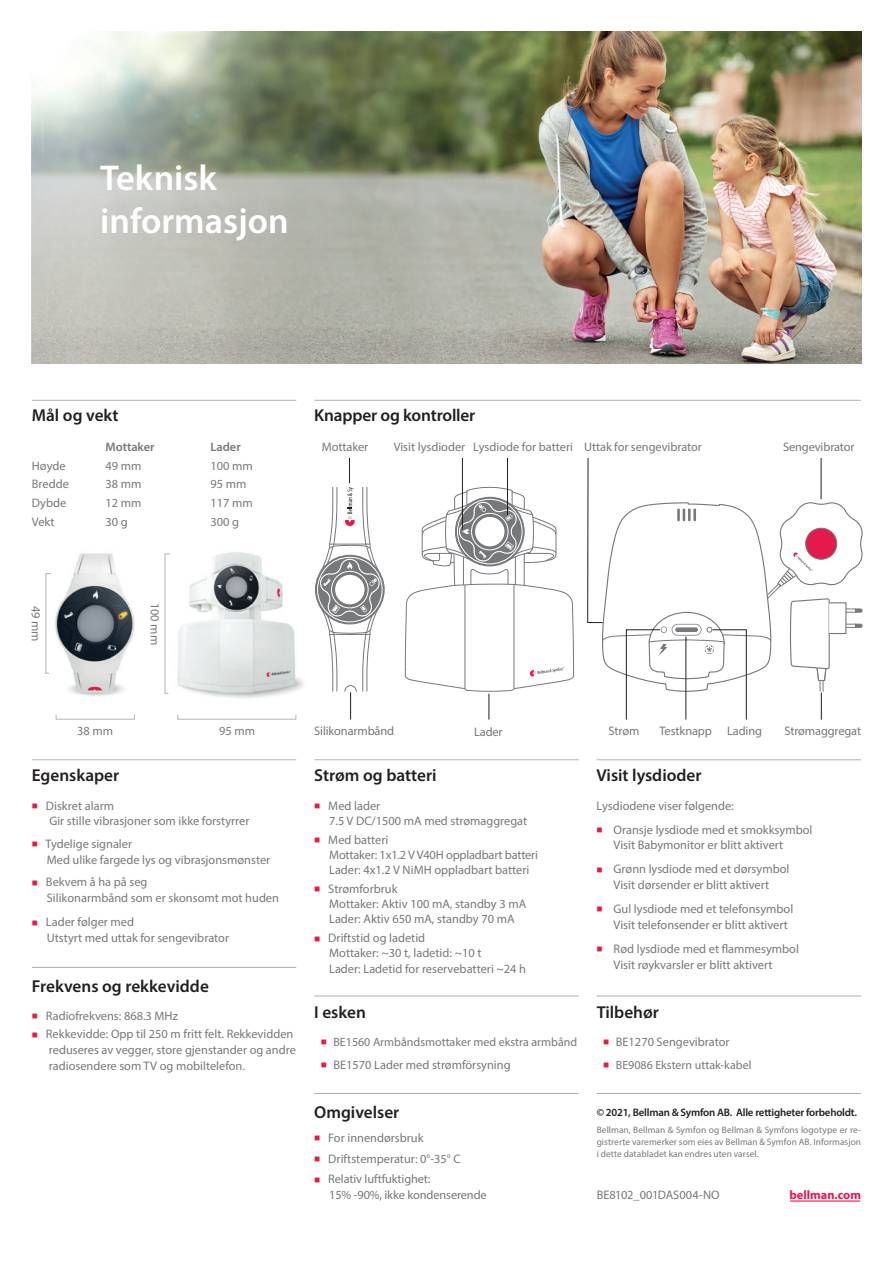
<style>
.page{position:relative;width:893px;height:1263px;background:#fff}
.page>*{position:absolute;margin:0;border:0;box-sizing:border-box;transform-origin:0 0}
.t1{font:600 36px/43.2px "Myriad Pro";color:#fff}
.t2{font:600 17.25px "Myriad Pro";color:#231f20}
.t3{font:12.3px/15.8px "Myriad Pro";color:#76787b}
.t4{font:600 12.3px "Myriad Pro";color:#76787b}
.t5{font:700 12.3px "Myriad Pro";color:#ed164b}
.t6{font:12px "Myriad Pro";color:#76787b}
.t7{font:600 10.8px "Myriad Pro";letter-spacing:-.02em;color:#231f20}
.t8{font:9.3px/12.3px "Myriad Pro";letter-spacing:.005em;color:#76787b;text-align:justify}
.s1{color:#ed164b}
</style>
<div class="page">
<img style="left:55px;top:552px;width:249px;height:147px">
<div style="left:177px;top:714px;width:119px;height:5px;border:1px solid #b2b3b7"></div>
<hr style="left:314px;top:759px;width:265px;height:1px;background:#b2b3b7">
<hr style="left:32px;top:759px;width:264px;height:1px;background:#b2b3b7">
<hr style="left:32px;top:400px;width:264px;height:1px;background:#b2b3b7">
<hr style="left:314px;top:400px;width:547px;height:1px;background:#b2b3b7">
<img style="left:32px;top:32px;width:829px;height:332px">
<svg style="left:315px;top:555px;width:69px;height:69px"></svg>
<div style="left:56px;top:714px;width:79px;height:5px;border:1px solid #b2b3b7"></div>
<hr style="left:314px;top:1093px;width:265px;height:1px;background:#a8b0b6">
<hr style="left:597px;top:1093px;width:264px;height:1px;background:#a8b0b6">
<hr style="left:597px;top:995px;width:264px;height:1px;background:#a8b0b6">
<hr style="left:597px;top:759px;width:264px;height:1px;background:#a8b0b6">
<svg style="left:45px;top:573px;width:6px;height:101px"></svg>
<hr style="left:32px;top:967px;width:264px;height:1px;background:#a8b0b6">
<hr style="left:314px;top:995px;width:265px;height:1px;background:#a8b0b6">
<hr style="left:462px;top:458px;width:1px;height:71px;background:#231f20">
<svg style="left:405px;top:481px;width:170px;height:238px"></svg>
<svg style="left:164px;top:553px;width:7px;height:141px"></svg>
<hr style="left:507px;top:458px;width:1px;height:57px;background:#231f20">
<svg style="left:320px;top:458px;width:60px;height:261px"></svg>
<svg style="left:587px;top:458px;width:276px;height:262px"></svg>
<hr style="left:790px;top:1200px;width:70px;height:1px;background:#ed164b">
<p class="t1" style="left:100px;top:155px;width:190px">Teknisk informasjon</p>
<p class="t2" style="left:32px;top:404px;width:88px">Mål og vekt</p>
<p class="t4" style="left:105px;top:439px;width:51px">Mottaker</p>
<p class="t4" style="left:210px;top:439px;width:32px">Lader</p>
<p class="t3" style="left:32px;top:457px;width:35px">Høyde</p>
<p class="t3" style="left:105px;top:457px;width:37px">49 mm</p>
<p class="t3" style="left:210px;top:457px;width:44px">100 mm</p>
<p class="t3" style="left:32px;top:476px;width:38px">Bredde</p>
<p class="t3" style="left:105px;top:476px;width:37px">38 mm</p>
<p class="t3" style="left:210px;top:476px;width:37px">95 mm</p>
<p class="t3" style="left:32px;top:495px;width:36px">Dybde</p>
<p class="t3" style="left:105px;top:495px;width:37px">12 mm</p>
<p class="t3" style="left:210px;top:495px;width:44px">117 mm</p>
<p class="t3" style="left:32px;top:513px;width:24px">Vekt</p>
<p class="t3" style="left:105px;top:513px;width:24px">30 g</p>
<p class="t3" style="left:210px;top:513px;width:30px">300 g</p>
<p class="t3" style="left:44px;top:606px;width:37px;rotate:90deg">49 mm</p>
<p class="t3" style="left:163px;top:602px;width:44px;rotate:90deg">100 mm</p>
<p class="t2" style="left:314px;top:404px;width:163px">Knapper og kontroller</p>
<p class="t3" style="left:394px;top:439px;width:73px">Visit lysdioder</p>
<p class="t3" style="left:473px;top:439px;width:101px">Lysdiode for batteri</p>
<p class="t3" style="left:322px;top:439px;width:48px">Mottaker</p>
<p class="t3" style="left:584px;top:439px;width:119px">Uttak for sengevibrator</p>
<p class="t3" style="left:783px;top:439px;width:73px">Sengevibrator</p>
<p class="t3" style="left:77px;top:723px;width:37px">38 mm</p>
<p class="t2" style="left:32px;top:764px;width:89px">Egenskaper</p>
<p class="t3" style="left:49px;top:797px;width:202px;text-indent:-18px"><span class="s1">■</span> Diskret alarm<br>Gir stille vibrasjoner som ikke forstyrrer</p>
<p class="t3" style="left:47px;top:836px;width:225px;text-indent:-15px"><span class="s1">■</span> Tydelige signaler<br>Med ulike fargede lys og vibrasjonsmønster</p>
<p class="t3" style="left:47px;top:874px;width:234px;text-indent:-15px"><span class="s1">■</span> Bekvem å ha på seg<br>Silikonarmbånd som er skonsomt mot huden</p>
<p class="t3" style="left:47px;top:914px;width:184px;text-indent:-15px"><span class="s1">■</span> Lader følger med<br>Utstyrt med uttak for sengevibrator</p>
<p class="t3" style="left:219px;top:723px;width:37px">95 mm</p>
<p class="t2" style="left:32px;top:975px;width:179px">Frekvens og rekkevidde</p>
<p class="t3" style="left:32px;top:1008px;width:148px"><span class="s1">■</span> Radiofrekvens: 868.3 MHz</p>
<p class="t3" style="left:32px;top:1026px;width:263px"><span class="s1">■</span> Rekkevidde: Opp til 250 m fritt felt. Rekkevidden</p>
<p class="t3" style="left:49px;top:1042px;width:249px">reduseres av vegger, store gjenstander og andre</p>
<p class="t3" style="left:49px;top:1058px;width:198px">radiosendere som TV og mobiltelefon.</p>
<p class="t3" style="left:314px;top:723px;width:81px">Silikonarmbånd</p>
<p class="t3" style="left:474px;top:723px;width:30px">Lader</p>
<p class="t2" style="left:314px;top:764px;width:124px">Strøm og batteri</p>
<p class="t3" style="left:329px;top:798px;width:200px;line-height:15px;text-indent:-15px"><span class="s1">■</span> Med lader<br>7.5 V DC/1500 mA med strømaggregat</p>
<p class="t3" style="left:329px;top:832px;width:210px;line-height:15px;text-indent:-15px"><span class="s1">■</span> Med batteri<br>Mottaker: 1x1.2 V V40H oppladbart batteri<br>Lader: 4x1.2 V NiMH oppladbart batteri</p>
<p class="t3" style="left:329px;top:881px;width:199px;line-height:15px;text-indent:-15px"><span class="s1">■</span> Strømforbruk<br>Mottaker: Aktiv 100 mA, standby 3 mA<br>Lader: Aktiv 650 mA, standby 70 mA</p>
<p class="t3" style="left:329px;top:930px;width:198px;line-height:15.3px;text-indent:-15px"><span class="s1">■</span> Driftstid og ladetid<br>Mottaker: ~30 t, ladetid: ~10 t<br>Lader: Ladetid for reservebatteri ~24 h</p>
<p class="t2" style="left:314px;top:1001px;width:53px">I esken</p>
<p class="t6" style="left:321px;top:1035px;width:258px"><span class="s1">■</span> BE1560 Armbåndsmottaker med ekstra armbånd</p>
<p class="t3" style="left:321px;top:1056px;width:191px"><span class="s1">■</span> BE1570 Lader med strømförsyning</p>
<p class="t2" style="left:314px;top:1101px;width:87px">Omgivelser</p>
<p class="t3" style="left:314px;top:1129px;width:111px"><span class="s1">■</span> For innendørsbruk</p>
<p class="t3" style="left:314px;top:1150px;width:148px"><span class="s1">■</span> Driftstemperatur: 0°-35° C</p>
<p class="t3" style="left:329px;top:1171px;width:159px;text-indent:-15px"><span class="s1">■</span> Relativ luftfuktighet:<br>15% -90%, ikke kondenserende</p>
<p class="t3" style="left:609px;top:723px;width:32px">Strøm</p>
<p class="t3" style="left:659px;top:723px;width:54px">Testknapp</p>
<p class="t3" style="left:727px;top:723px;width:36px">Lading</p>
<p class="t3" style="left:785px;top:723px;width:78px">Strømaggregat</p>
<p class="t2" style="left:597px;top:764px;width:106px">Visit lysdioder</p>
<p class="t3" style="left:597px;top:797px;width:139px">Lysdiodene viser følgende:</p>
<p class="t3" style="left:597px;top:821px;width:217px"><span class="s1">■</span> Oransje lysdiode med et smokksymbol</p>
<p class="t3" style="left:614px;top:837px;width:171px">Visit Babymonitor er blitt aktivert</p>
<p class="t3" style="left:597px;top:861px;width:194px"><span class="s1">■</span> Grønn lysdiode med et dørsymbol</p>
<p class="t3" style="left:614px;top:877px;width:157px">Visit dørsender er blitt aktivert</p>
<p class="t3" style="left:614px;top:901px;width:181px;text-indent:-17px"><span class="s1">■</span> Gul lysdiode med et telefonsymbol<br>Visit telefonsender er blitt aktivert</p>
<p class="t3" style="left:614px;top:941px;width:187px;text-indent:-17px"><span class="s1">■</span> Rød lysdiode med et flammesymbol<br>Visit røykvarsler er blitt aktivert</p>
<p class="t2" style="left:597px;top:1001px;width:64px">Tilbehør</p>
<p class="t3" style="left:603px;top:1034px;width:128px"><span class="s1">■</span> BE1270 Sengevibrator</p>
<p class="t6" style="left:603px;top:1057px;width:150px"><span class="s1">■</span> BE9086 Ekstern uttak-kabel</p>
<p class="t7" style="left:597px;top:1105px;width:262px">© 2021, Bellman &amp; Symfon AB. Alle rettigheter forbeholdt.</p>
<p class="t8" style="left:597px;top:1123px;width:266px">Bellman, Bellman &amp; Symfon og Bellman &amp; Symfons logotype er re&shy;gistrerte varemerker som eies av Bellman &amp; Symfon AB. Informasjon i dette databladet kan endres uten varsel.</p>
<p class="t3" style="left:597px;top:1187px;width:125px">BE8102_001DAS004-NO</p>
<p class="t5" style="left:789px;top:1187px;width:73px">bellman.com</p>
</div>
